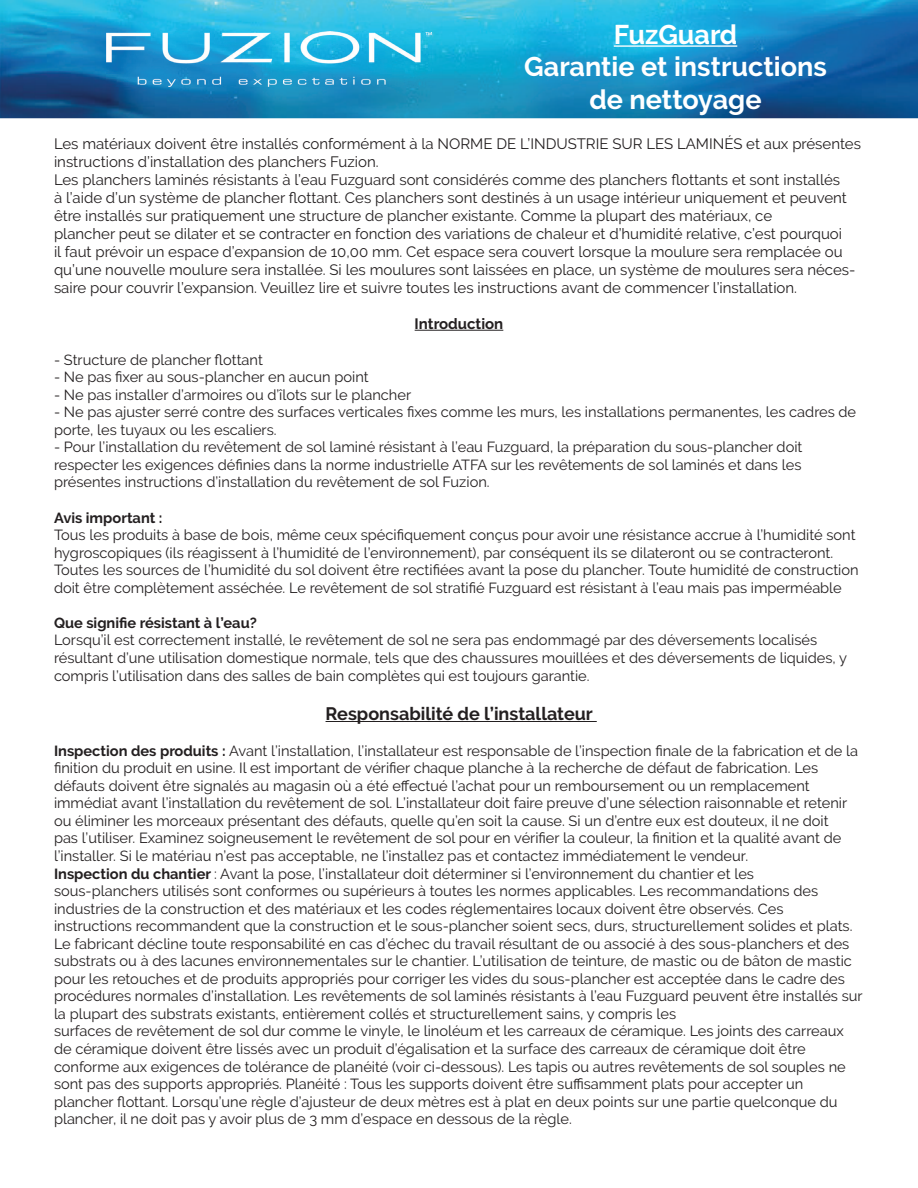
<style>
.page{position:relative;width:918px;height:1188px;background:#fff}
.page>*{position:absolute;margin:0;border:0;box-sizing:border-box;transform-origin:0 0}
.t1{font:700 27px "Raleway";color:#fff}
.t2{font:700 18px "Raleway";color:#231f20}
.t3{font:15px/18px "Raleway";color:#231f20}
.t4{font:700 15px "Raleway";color:#231f20}
.t5{font:14.7px/17.5px "Raleway";color:#231f20}
.t6{font:700 14.7px "Raleway";color:#231f20}
.s1{font-weight:700}
</style>
<div class="page">
<hr style="left:415px;top:330px;width:88px;height:1px;background:#231f20">
<hr style="left:326px;top:721px;width:271px;height:1px;background:#231f20">
<img style="left:0;top:0;width:918px;height:118px">
<img style="left:106px;top:32px;width:326px;height:55px">
<hr style="left:614px;top:45px;width:123px;height:2px;background:#fff">
<p class="t1" style="left:614px;top:19px;width:125px">FuzGuard</p>
<p class="t1" style="left:524px;top:52px;width:304px">Garantie et instructions</p>
<p class="t1" style="left:590px;top:84px;width:173px">de nettoyage</p>
<p class="t3" style="left:54px;top:135px;width:808px">Les matériaux doivent être installés conformément à la NORME DE L’INDUSTRIE SUR LES LAMINÉS et aux présentes instructions d’installation des planchers Fuzion.</p>
<p class="t3" style="left:54px;top:171px;width:794px">Les planchers laminés résistants à l’eau Fuzguard sont considérés comme des planchers flottants et sont installés à l’aide d’un système de plancher flottant. Ces planchers sont destinés à un usage intérieur uniquement et peuvent être installés sur pratiquement une structure de plancher existante. Comme la plupart des matériaux, ce</p>
<p class="t3" style="left:54px;top:225px;width:803px">plancher peut se dilater et se contracter en fonction des variations de chaleur et d’humidité relative, c’est pourquoi<br>il faut prévoir un espace d’expansion de 10,00 mm. Cet espace sera couvert lorsque la moulure sera remplacée ou qu’une nouvelle moulure sera installée. Si les moulures sont laissées en place, un système de moulures sera néces&shy;saire pour couvrir l’expansion. Veuillez lire et suivre toutes les instructions avant de commencer l’installation.</p>
<p class="t4" style="left:415px;top:315px;width:90px">Introduction</p>
<p class="t5" style="left:54px;top:351px;width:210px">- Structure de plancher flottant</p>
<p class="t5" style="left:54px;top:368px;width:316px">- Ne pas fixer au sous-plancher en aucun point</p>
<p class="t5" style="left:54px;top:386px;width:359px">- Ne pas installer d’armoires ou d’îlots sur le plancher</p>
<p class="t5" style="left:54px;top:403px;width:804px">- Ne pas ajuster serré contre des surfaces verticales fixes comme les murs, les installations permanentes, les cadres de porte, les tuyaux ou les escaliers.</p>
<p class="t5" style="left:54px;top:438px;width:750px">- Pour l’installation du revêtement de sol laminé résistant à l’eau Fuzguard, la préparation du sous-plancher doit</p>
<p class="t5" style="left:54px;top:456px;width:749px">respecter les exigences définies dans la norme industrielle ATFA sur les revêtements de sol laminés et dans les présentes instructions d’installation du revêtement de sol Fuzion.</p>
<p class="t6" style="left:54px;top:509px;width:110px">Avis important :</p>
<p class="t5" style="left:54px;top:526px;width:806px">Tous les produits à base de bois, même ceux spécifiquement conçus pour avoir une résistance accrue à l’humidité sont hygroscopiques (ils réagissent à l’humidité de l’environnement), par conséquent ils se dilateront ou se contracteront.<br>Toutes les sources de l’humidité du sol doivent être rectifiées avant la pose du plancher. Toute humidité de construction doit être complètement asséchée. Le revêtement de sol stratifié Fuzguard est résistant à l’eau mais pas imperméable</p>
<p class="t6" style="left:54px;top:614px;width:204px">Que signifie résistant à l’eau?</p>
<p class="t5" style="left:54px;top:631px;width:795px">Lorsqu’il est correctement installé, le revêtement de sol ne sera pas endommagé par des déversements localisés résultant d’une utilisation domestique normale, tels que des chaussures mouillées et des déversements de liquides, y compris l’utilisation dans des salles de bain complètes qui est toujours garantie.</p>
<p class="t2" style="left:326px;top:704px;width:269px">Responsabilité de l’installateur</p>
<p class="t5" style="left:54px;top:742px;width:806px"><span class="s1">Inspection des produits :</span> Avant l’installation, l’installateur est responsable de l’inspection finale de la fabrication et de la finition du produit en usine. Il est important de vérifier chaque planche à la recherche de défaut de fabrication. Les</p>
<p class="t5" style="left:54px;top:777px;width:757px">défauts doivent être signalés au magasin où a été effectué l’achat pour un remboursement ou un remplacement</p>
<p class="t5" style="left:54px;top:794px;width:795px">immédiat avant l’installation du revêtement de sol. L’installateur doit faire preuve d’une sélection raisonnable et retenir ou éliminer les morceaux présentant des défauts, quelle qu’en soit la cause. Si un d’entre eux est douteux, il ne doit pas l’utiliser. Examinez soigneusement le revêtement de sol pour en vérifier la couleur, la finition et la qualité avant de l’installer. Si le matériau n’est pas acceptable, ne l’installez pas et contactez immédiatement le vendeur.</p>
<p class="t5" style="left:54px;top:865px;width:702px"><span class="s1">Inspection du chantier</span> : Avant la pose, l’installateur doit déterminer si l’environnement du chantier et les</p>
<p class="t5" style="left:54px;top:882px;width:766px">sous-planchers utilisés sont conformes ou supérieurs à toutes les normes applicables. Les recommandations des</p>
<p class="t5" style="left:54px;top:900px;width:731px">industries de la construction et des matériaux et les codes réglementaires locaux doivent être observés. Ces</p>
<p class="t5" style="left:54px;top:917px;width:810px">instructions recommandent que la construction et le sous-plancher soient secs, durs, structurellement solides et plats.<br>Le fabricant décline toute responsabilité en cas d’échec du travail résultant de ou associé à des sous-planchers et des substrats ou à des lacunes environnementales sur le chantier. L’utilisation de teinture, de mastic ou de bâton de mastic pour les retouches et de produits appropriés pour corriger les vides du sous-plancher est acceptée dans le cadre des procédures normales d’installation. Les revêtements de sol laminés résistants à l’eau Fuzguard peuvent être installés sur la plupart des substrats existants, entièrement collés et structurellement sains, y compris les</p>
<p class="t5" style="left:54px;top:1023px;width:791px">surfaces de revêtement de sol dur comme le vinyle, le linoléum et les carreaux de céramique. Les joints des carreaux de céramique doivent être lissés avec un produit d’égalisation et la surface des carreaux de céramique doit être</p>
<p class="t5" style="left:54px;top:1058px;width:793px">conforme aux exigences de tolérance de planéité (voir ci-dessous). Les tapis ou autres revêtements de sol souples ne sont pas des supports appropriés. Planéité : Tous les supports doivent être suffisamment plats pour accepter un</p>
<p class="t5" style="left:54px;top:1093px;width:785px">plancher flottant. Lorsqu’une règle d’ajusteur de deux mètres est à plat en deux points sur une partie quelconque du plancher, il ne doit pas y avoir plus de 3 mm d’espace en dessous de la règle.</p>
</div>
